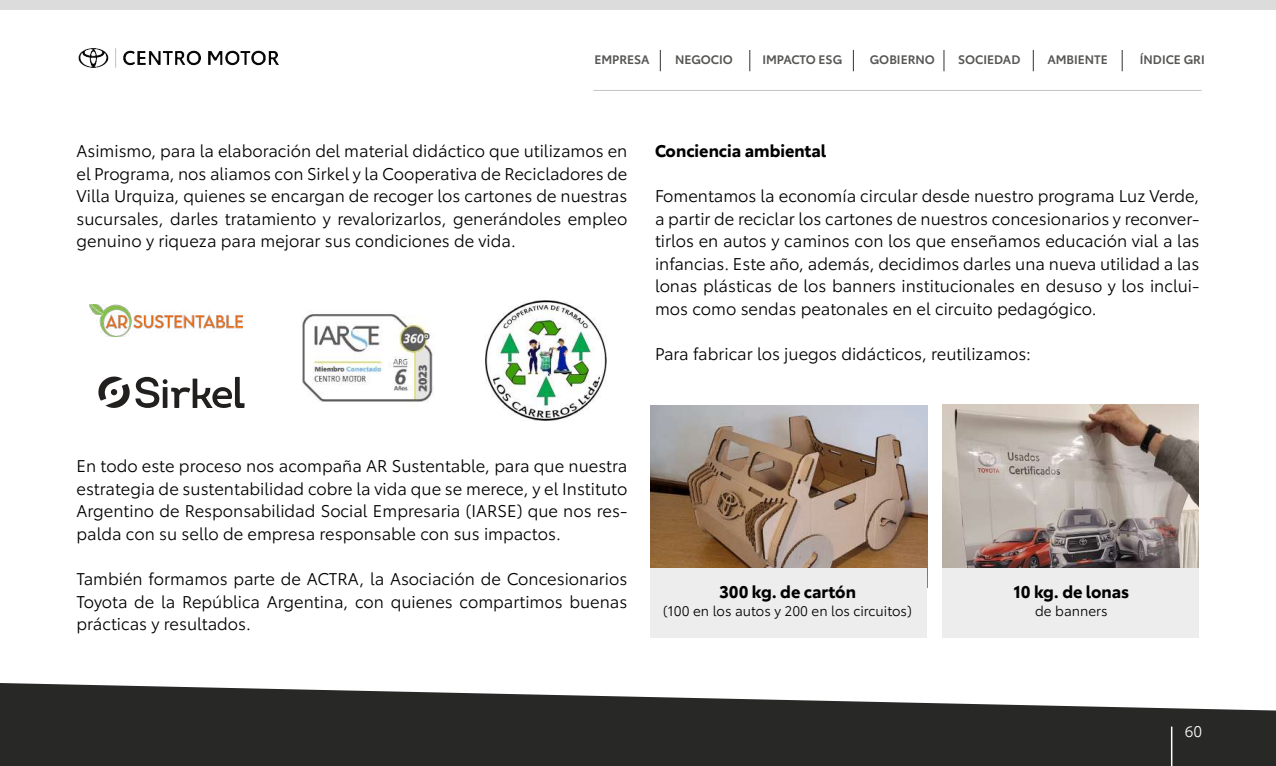
<style>
.page{position:relative;width:1276px;height:766px;background:#fff}
.page>*{position:absolute;margin:0;border:0;box-sizing:border-box;transform-origin:0 0}
.t1{font:16.5px/22.5px "Toyota Type";color:#000;text-align:justify}
.t2{font:700 16.5px "Toyota Type";color:#000}
.t3{font:15px "Toyota Type";color:#fff}
.t4{font:13.5px "Toyota Type";color:#000}
.t5{font:600 12px "Toyota Type";color:#575756}
</style>
<div class="page">
<img style="left:78px;top:48px;width:201px;height:20px">
<svg style="left:0;top:683px;width:1276px;height:82px;fill:#282827"></svg>
<svg style="left:660px;top:50px;width:1px;height:21px"></svg>
<svg style="left:749px;top:50px;width:1px;height:21px"></svg>
<svg style="left:853px;top:50px;width:1px;height:21px"></svg>
<svg style="left:943px;top:50px;width:1px;height:21px"></svg>
<svg style="left:1033px;top:50px;width:1px;height:21px"></svg>
<svg style="left:1122px;top:50px;width:1px;height:21px"></svg>
<hr style="left:1171px;top:726px;width:1px;height:39px;background:#fff">
<div style="left:0;top:0;width:1276px;height:10px;background:#dcdcdc"></div>
<hr style="left:593px;top:90px;width:608px;height:1px;background:#c2c2c2">
<img style="left:651px;top:405px;width:276px;height:163px">
<img style="left:942px;top:404px;width:256px;height:164px">
<div style="left:651px;top:568px;width:276px;height:70px;background:#ededed"></div>
<div style="left:942px;top:568px;width:257px;height:70px;background:#ededed"></div>
<img style="left:89px;top:304px;width:153px;height:33px">
<img style="left:486px;top:300px;width:120px;height:120px">
<svg style="left:98px;top:376px;width:146px;height:32px"></svg>
<img style="left:302px;top:314px;width:132px;height:88px">
<p class="t5" style="left:594px;top:51px;width:57px">EMPRESA</p>
<p class="t5" style="left:675px;top:51px;width:59px">NEGOCIO</p>
<p class="t5" style="left:762px;top:51px;width:81px">IMPACTO ESG</p>
<p class="t5" style="left:870px;top:51px;width:67px">GOBIERNO</p>
<p class="t5" style="left:958px;top:51px;width:64px">SOCIEDAD</p>
<p class="t5" style="left:1047px;top:51px;width:62px">AMBIENTE</p>
<p class="t5" style="left:1140px;top:51px;width:66px">ÍNDICE GRI</p>
<p class="t1" style="left:77px;top:139px;width:552px">Asimismo, para la elaboración del material didáctico que utilizamos en el Programa, nos aliamos con Sirkel y la Cooperativa de Recicladores de Villa Urquiza, quienes se encargan de recoger los cartones de nuestras sucursales, darles tratamiento y revalorizarlos, generándoles empleo genuino y riqueza para mejorar sus condiciones de vida.</p>
<p class="t2" style="left:655px;top:138px;width:173px">Conciencia ambiental</p>
<p class="t1" style="left:655px;top:184px;width:546px">Fomentamos la economía circular desde nuestro programa Luz Verde, a partir de reciclar los cartones de nuestros concesionarios y reconver&shy;tirlos en autos y caminos con los que enseñamos educación vial a las infancias. Este año, además, decidimos darles una nueva utilidad a las lonas plásticas de los banners institucionales en desuso y los inclui&shy;mos como sendas peatonales en el circuito pedagógico.</p>
<p class="t1" style="left:655px;top:341px;width:377px">Para fabricar los juegos didácticos, reutilizamos:</p>
<p class="t1" style="left:77px;top:454px;width:552px">En todo este proceso nos acompaña AR Sustentable, para que nuestra estrategia de sustentabilidad cobre la vida que se merece, y el Instituto Argentino de Responsabilidad Social Empresaria (IARSE) que nos res&shy;palda con su sello de empresa responsable con sus impactos.</p>
<p class="t1" style="left:77px;top:566px;width:552px">También formamos parte de ACTRA, la Asociación de Concesionarios Toyota de la República Argentina, con quienes compartimos buenas prácticas y resultados.</p>
<p class="t2" style="left:719px;top:578px;width:138px">300 kg. de cartón</p>
<p class="t4" style="left:663px;top:600px;width:250px">(100 en los autos y 200 en los circuitos)</p>
<p class="t2" style="left:1013px;top:578px;width:117px">10 kg. de lonas</p>
<p class="t4" style="left:1035px;top:600px;width:74px">de banners</p>
<p class="t3" style="left:1184px;top:720px;width:19px">60</p>
</div>
